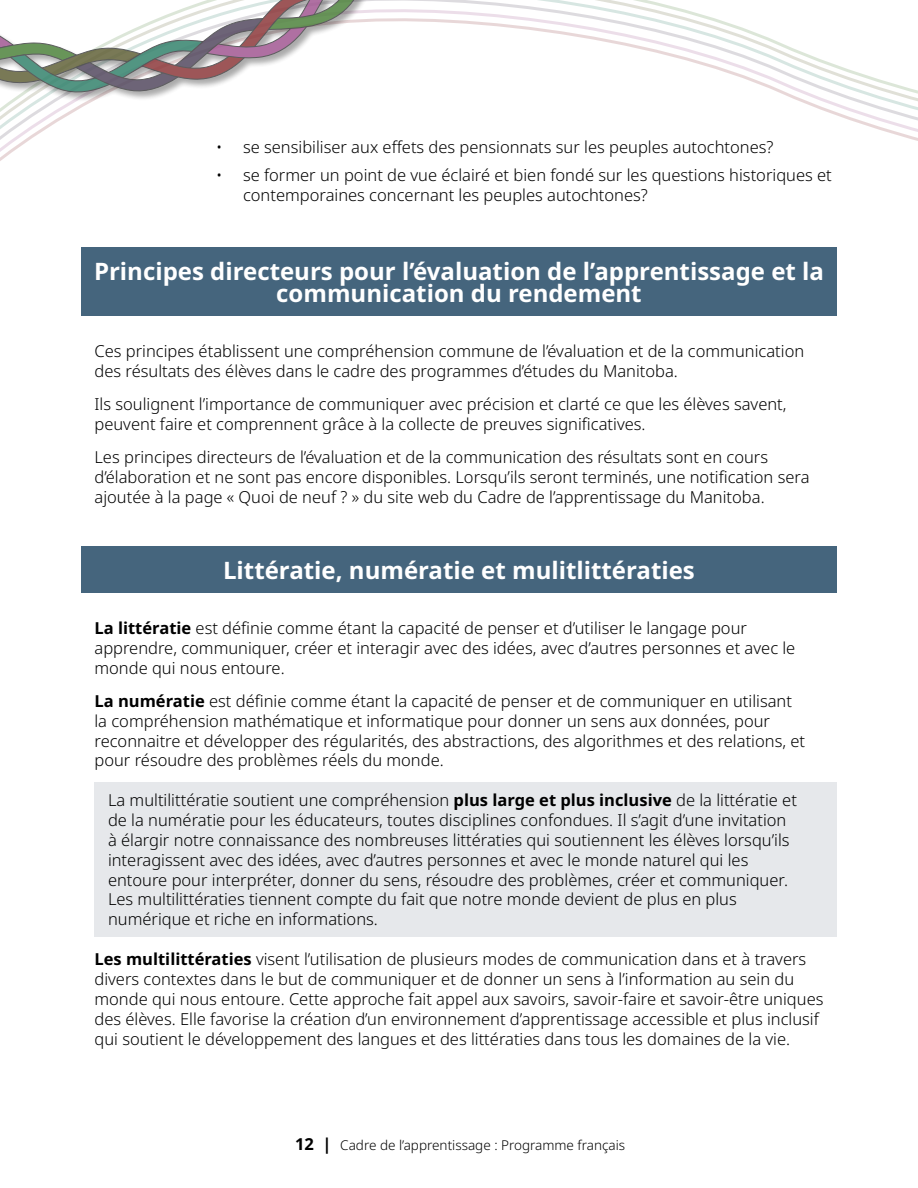
<style>
.page{position:relative;width:918px;height:1188px;background:#fff}
.page>*{position:absolute;margin:0;border:0;box-sizing:border-box;transform-origin:0 0}
.H2_White{font:700 24px/22.5px "Noto Sans";color:#fff;text-align:center}
.Paragraph{font:300 16.5px/19.8px "Noto Sans";color:#000}
.Paragraph_Shaded{font:300 16.5px/19.8px "Noto Sans";color:#000}
.t1{font:300 13.5px "Noto Sans";color:#000}
.s1{font-weight:700}
.s2{font-weight:700;font-size:16.5px}
</style>
<div class="page">
<svg style="left:0;top:0;width:918px;height:161px"></svg>
<div style="left:0;top:0;width:515px;height:102px;background:#000;opacity:.4"></div>
<svg style="left:0;top:0;width:407px;height:96px"></svg>
<div style="left:81px;top:247px;width:756px;height:69px;background:#45657d"></div>
<div style="left:81px;top:547px;width:756px;height:46px;background:#45657d"></div>
<div style="left:94px;top:782px;width:743px;height:155px;background:#e6e8eb"></div>
<p class="Paragraph_Shaded" style="left:216px;top:137px;width:559px">• se sensibiliser aux effets des pensionnats sur les peuples autochtones?</p>
<p class="Paragraph_Shaded" style="left:243px;top:166px;width:590px;text-indent:-27px">• se former un point de vue éclairé et bien fondé sur les questions historiques et contemporaines concernant les peuples autochtones?</p>
<h2 class="H2_White" style="left:94px;top:260px;width:732px">Principes directeurs pour l’évaluation de l’apprentissage et la communication du rendement</h2>
<p class="Paragraph" style="left:94px;top:341px;width:711px">Ces principes établissent une compréhension commune de l’évaluation et de la communication des résultats des élèves dans le cadre des programmes d’études du Manitoba.</p>
<p class="Paragraph" style="left:94px;top:395px;width:694px">Ils soulignent l’importance de communiquer avec précision et clarté ce que les élèves savent, peuvent faire et comprennent grâce à la collecte de preuves significatives.</p>
<p class="Paragraph" style="left:94px;top:448px;width:717px">Les principes directeurs de l’évaluation et de la communication des résultats sont en cours d’élaboration et ne sont pas encore disponibles. Lorsqu’ils seront terminés, une notification sera ajoutée à la page « Quoi de neuf ? » du site web du Cadre de l’apprentissage du Manitoba.</p>
<h2 class="H2_White" style="left:223px;top:560px;width:473px">Littératie, numératie et mulitlittératies</h2>
<p class="Paragraph" style="left:94px;top:619px;width:702px"><span class="s1">La littératie</span> est définie comme étant la capacité de penser et d’utiliser le langage pour apprendre, communiquer, créer et interagir avec des idées, avec d’autres personnes et avec le monde qui nous entoure.</p>
<p class="Paragraph" style="left:94px;top:692px;width:712px"><span class="s1">La numératie</span> est définie comme étant la capacité de penser et de communiquer en utilisant la compréhension mathématique et informatique pour donner un sens aux données, pour reconnaitre et développer des régularités, des abstractions, des algorithmes et des relations, et pour résoudre des problèmes réels du monde.</p>
<p class="Paragraph_Shaded" style="left:108px;top:791px;width:690px">La multilittératie soutient une compréhension <span class="s1">plus large et plus inclusive</span> de la littératie et de la numératie pour les éducateurs, toutes disciplines confondues. Il s’agit d’une invitation à élargir notre connaissance des nombreuses littératies qui soutiennent les élèves lorsqu’ils interagissent avec des idées, avec d’autres personnes et avec le monde naturel qui les entoure pour interpréter, donner du sens, résoudre des problèmes, créer et communiquer.<br>Les multilittératies tiennent compte du fait que notre monde devient de plus en plus numérique et riche en informations.</p>
<p class="Paragraph" style="left:94px;top:950px;width:731px"><span class="s1">Les multilittératies</span> visent l’utilisation de plusieurs modes de communication dans et à travers divers contextes dans le but de communiquer et de donner un sens à l’information au sein du monde qui nous entoure. Cette approche fait appel aux savoirs, savoir-faire et savoir-être uniques des élèves. Elle favorise la création d’un environnement d’apprentissage accessible et plus inclusif qui soutient le développement des langues et des littératies dans tous les domaines de la vie.</p>
<p class="t1" style="left:295px;top:1135px;width:332px"><span class="s2">12 |</span> Cadre de l’apprentissage : Programme français</p>
</div>
